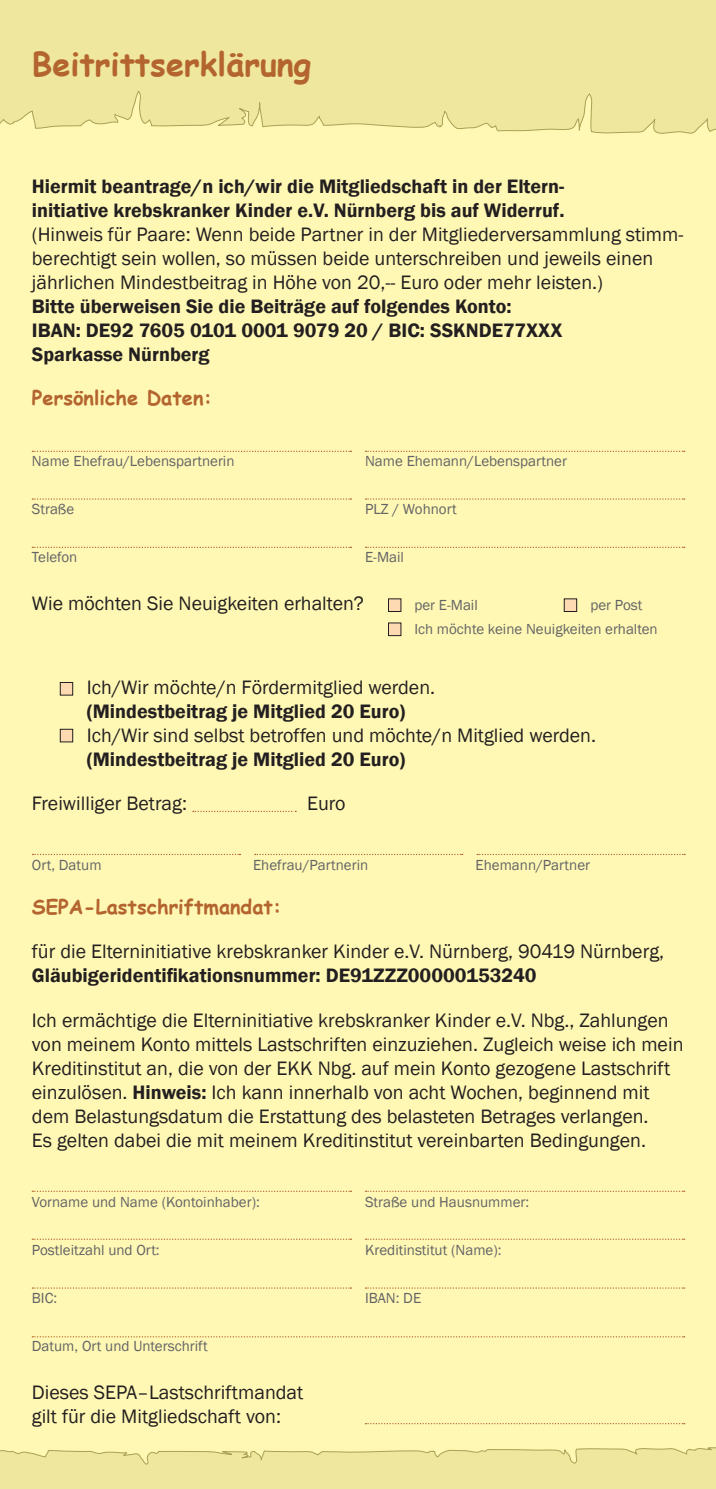
<style>
.page{position:relative;width:716px;height:1489px;background:#fff}
.page>*{position:absolute;margin:0;border:0;box-sizing:border-box;transform-origin:0 0}
.t1{font:700 32.5px "Comic Sans MS";color:#b4652f}
.t2{font:20px/24px "Franklin Gothic";color:#231f20}
.t3{font:600 20px/24px "Franklin Gothic";color:#231f20}
.t4{font:700 20px "Comic Sans MS";color:#b4652f}
.t5{font:15px/24px "Franklin Gothic";color:#636366}
.s1{font-weight:600}
</style>
<div class="page">
<div style="left:0;top:0;width:716px;height:1488px;background:#fff8ae"></div>
<div style="left:60px;top:682px;width:13px;height:13px;background:#fedab3"></div>
<div style="left:60px;top:682px;width:13px;height:13px;border:1px solid #231f20"></div>
<div style="left:60px;top:729px;width:13px;height:13px;background:#fedab3"></div>
<div style="left:60px;top:729px;width:13px;height:13px;border:1px solid #231f20"></div>
<svg style="left:193px;top:810px;width:103px;height:2px"></svg>
<svg style="left:32px;top:450px;width:319px;height:2px"></svg>
<svg style="left:365px;top:450px;width:319px;height:2px"></svg>
<svg style="left:32px;top:498px;width:319px;height:1px"></svg>
<svg style="left:365px;top:498px;width:319px;height:1px"></svg>
<svg style="left:32px;top:546px;width:319px;height:2px"></svg>
<svg style="left:365px;top:546px;width:319px;height:2px"></svg>
<svg style="left:33px;top:853px;width:207px;height:2px"></svg>
<svg style="left:255px;top:853px;width:208px;height:2px"></svg>
<svg style="left:477px;top:853px;width:208px;height:2px"></svg>
<svg style="left:32px;top:1287px;width:319px;height:1px"></svg>
<svg style="left:365px;top:1287px;width:319px;height:1px"></svg>
<svg style="left:32px;top:1190px;width:319px;height:1px"></svg>
<svg style="left:365px;top:1190px;width:319px;height:1px"></svg>
<svg style="left:32px;top:1238px;width:319px;height:1px"></svg>
<svg style="left:365px;top:1238px;width:319px;height:1px"></svg>
<svg style="left:32px;top:1336px;width:652px;height:1px"></svg>
<svg style="left:365px;top:1423px;width:319px;height:1px"></svg>
<div style="left:388px;top:599px;width:13px;height:12px;background:#fedab3"></div>
<div style="left:388px;top:598px;width:13px;height:14px;border:1px solid #231f20"></div>
<div style="left:388px;top:623px;width:13px;height:12px;background:#fedab3"></div>
<div style="left:388px;top:622px;width:13px;height:14px;border:1px solid #231f20"></div>
<div style="left:564px;top:599px;width:12px;height:12px;background:#fedab3"></div>
<div style="left:564px;top:598px;width:13px;height:14px;border:1px solid #231f20"></div>
<h1 class="t1" style="left:32px;top:40px;width:281px">Beitrittserklärung</h1>
<p class="t3" style="left:32px;top:175px;width:534px">Hiermit beantrage/n ich/wir die Mitgliedschaft in der Eltern&shy;initiative krebskranker Kinder e.V. Nürnberg bis auf Widerruf.</p>
<p class="t2" style="left:32px;top:223px;width:653px">(Hinweis für Paare: Wenn beide Partner in der Mitgliederversammlung stimm&shy;berechtigt sein wollen, so müssen beide unterschreiben und jeweils einen jährlichen Mindestbeitrag in Höhe von 20,-- Euro oder mehr leisten.)</p>
<p class="t3" style="left:32px;top:295px;width:532px">Bitte überweisen Sie die Beiträge auf folgendes Konto:<br>IBAN: DE92 7605 0101 0001 9079 20 / BIC: SSKNDE77XXX<br>Sparkasse Nürnberg</p>
<p class="t4" style="left:32px;top:383px;width:182px">Persönliche Daten:</p>
<p class="t5" style="left:32px;top:449px;width:204px">Name Ehefrau/Lebenspartnerin</p>
<p class="t5" style="left:365px;top:449px;width:203px">Name Ehemann/Lebenspartner</p>
<p class="t5" style="left:32px;top:497px;width:44px">Straße</p>
<p class="t5" style="left:365px;top:497px;width:93px">PLZ / Wohnort</p>
<p class="t5" style="left:32px;top:545px;width:47px">Telefon</p>
<p class="t5" style="left:365px;top:545px;width:40px">E-Mail</p>
<p class="t2" style="left:32px;top:591px;width:334px">Wie möchten Sie Neuigkeiten erhalten?</p>
<p class="t5" style="left:414px;top:593px;width:65px">per E-Mail</p>
<p class="t5" style="left:414px;top:593px;width:245px;text-indent:176px">per Post<br>Ich möchte keine Neuigkeiten erhalten</p>
<p class="t2" style="left:87px;top:675px;width:350px">Ich/Wir möchte/n Fördermitglied werden.</p>
<p class="t3" style="left:87px;top:699px;width:320px">(Mindestbeitrag je Mitglied 20 Euro)</p>
<p class="t2" style="left:87px;top:723px;width:511px">Ich/Wir sind selbst betroffen und möchte/n Mitglied werden.</p>
<p class="t3" style="left:87px;top:747px;width:320px">(Mindestbeitrag je Mitglied 20 Euro)</p>
<p class="t2" style="left:32px;top:791px;width:157px">Freiwilliger Betrag:</p>
<p class="t2" style="left:307px;top:791px;width:40px">Euro</p>
<p class="t5" style="left:32px;top:853px;width:71px">Ort, Datum</p>
<p class="t5" style="left:253px;top:853px;width:117px">Ehefrau/Partnerin</p>
<p class="t5" style="left:475px;top:853px;width:116px">Ehemann/Partner</p>
<p class="t4" style="left:32px;top:892px;width:251px">SEPA-Lastschriftmandat:</p>
<p class="t2" style="left:32px;top:940px;width:634px">für die Elterninitiative krebskranker Kinder e.V. Nürnberg, 90419 Nürnberg,</p>
<p class="t3" style="left:32px;top:964px;width:506px">Gläubigeridentifikationsnummer: DE91ZZZ00000153240</p>
<p class="t2" style="left:32px;top:1008px;width:653px">Ich ermächtige die Elterninitiative krebskranker Kinder e.V. Nbg., Zahlungen von meinem Konto mittels Lastschriften einzuziehen. Zugleich weise ich mein Kreditinstitut an, die von der EKK Nbg. auf mein Konto gezogene Lastschrift einzulösen. <span class="s1">Hinweis:</span> Ich kann innerhalb von acht Wochen, beginnend mit dem Belastungsdatum die Erstattung des belasteten Betrages verlangen.<br>Es gelten dabei die mit meinem Kreditinstitut vereinbarten Bedingungen.</p>
<p class="t5" style="left:32px;top:1190px;width:229px">Vorname und Name (Kontoinhaber):</p>
<p class="t5" style="left:365px;top:1190px;width:166px">Straße und Hausnummer:</p>
<p class="t5" style="left:32px;top:1238px;width:129px">Postleitzahl und Ort:</p>
<p class="t5" style="left:365px;top:1238px;width:138px">Kreditinstitut (Name):</p>
<p class="t5" style="left:32px;top:1286px;width:27px">BIC:</p>
<p class="t5" style="left:365px;top:1286px;width:58px">IBAN: DE</p>
<p class="t5" style="left:32px;top:1334px;width:177px">Datum, Ort und Unterschrift</p>
<p class="t2" style="left:32px;top:1380px;width:273px">Dieses SEPA–Lastschriftmandat gilt für die Mitgliedschaft von:</p>
</div>
